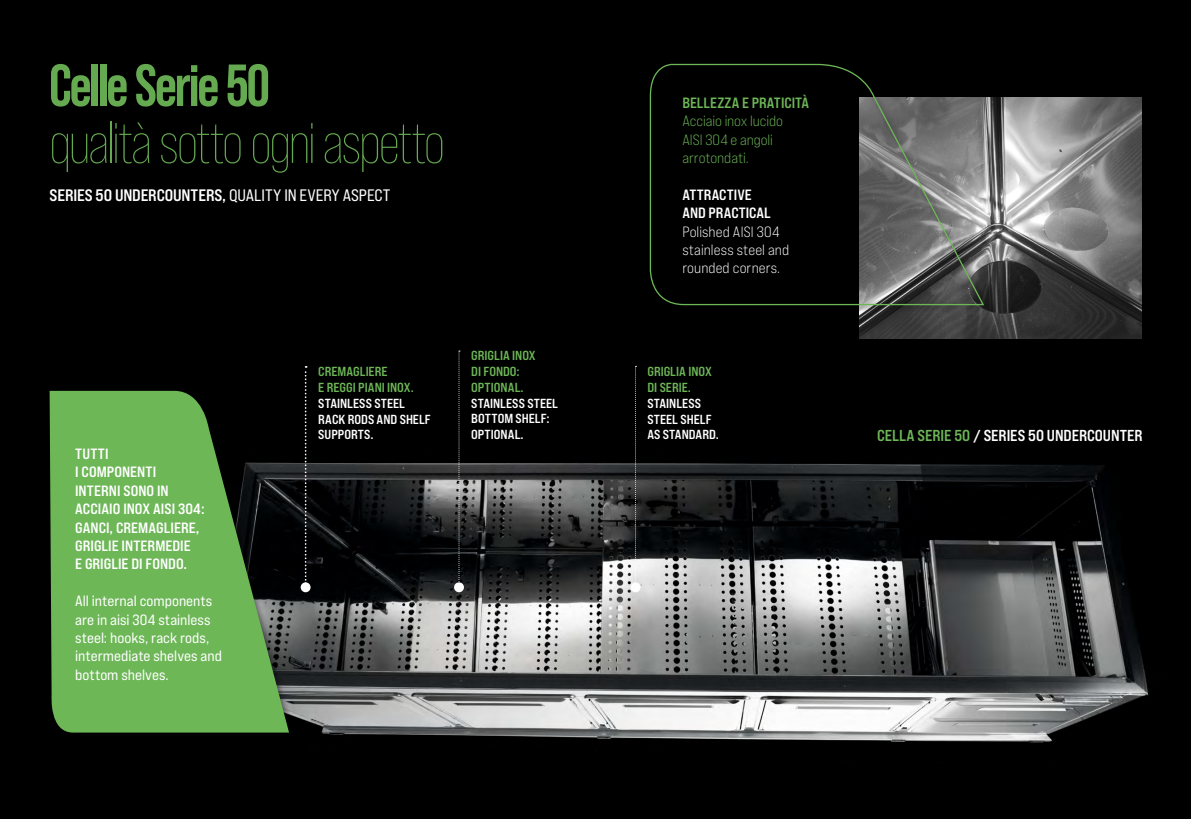
<style>
.page{position:relative;width:1191px;height:819px;background:#000}
.page>*{position:absolute;margin:0;border:0;box-sizing:border-box;transform-origin:0 0}
.t1{font:300 59.24px/56.9px "Bebas Neue Pro";letter-spacing:-.045em;color:#65a951}
.t2{font:700 expanded 16.62px "Bebas Neue Pro";letter-spacing:-.005em;color:#fff}
.t3{font:700 expanded 15.84px "Bebas Neue Pro";color:#fff}
.t4{font:700 expanded 14.88px/18.4px "Bebas Neue Pro";letter-spacing:.005em;color:#fff}
.t5{font:expanded 14.88px/18.4px "Bebas Neue Pro";color:#fff}
.t6{font:expanded 14.88px/18.4px "Bebas Neue Pro";letter-spacing:.005em;color:#fff}
.t7{font:expanded 14.88px/18.4px "Bebas Neue Pro";letter-spacing:-.005em;color:#6db757}
.t8{font:700 expanded 14.88px "Bebas Neue Pro";letter-spacing:.005em;color:#6db757}
.t9{font:700 expanded 13.12px/15.8px "Bebas Neue Pro";color:#fff}
.t10{font:700 expanded 13.12px/15.8px "Bebas Neue Pro";letter-spacing:-.005em;color:#6db757}
.s1{font-weight:700}
.s2{font-weight:400}
.s3{color:#6db757}
</style>
<div class="page">
<img style="left:296px;top:97px;width:853px;height:646px">
<svg style="left:305px;top:366px;width:2px;height:216px"></svg>
<svg style="left:635px;top:366px;width:1px;height:216px"></svg>
<svg style="left:458px;top:350px;width:2px;height:232px"></svg>
<img style="left:860px;top:97px;width:281px;height:241px">
<div style="left:301px;top:582px;width:9px;height:10px;background:#fff;border-radius:50%"></div>
<div style="left:454px;top:582px;width:10px;height:10px;background:#fff;border-radius:50%"></div>
<div style="left:630px;top:582px;width:10px;height:10px;background:#fff;border-radius:50%"></div>
<div style="left:46px;top:387px;width:250px;height:352px;background:#000;opacity:.48"></div>
<svg style="left:49px;top:391px;width:240px;height:341px;fill:#6db757"></svg>
<div style="left:646px;top:60px;width:344px;height:252px;background:#000;opacity:.48"></div>
<svg style="left:649px;top:63px;width:336px;height:243px"></svg>
<p class="t1" style="left:49px;top:57px;width:397px"><span class="s1">Celle Serie 50<br></span>qualità sotto ogni aspetto</p>
<p class="t2" style="left:50px;top:185px;width:342px">SERIES 50 UNDERCOUNTERS, <span class="s2">QUALITY IN EVERY ASPECT</span></p>
<p class="t4" style="left:75px;top:444px;width:35px">TUTTI</p>
<p class="t4" style="left:75px;top:463px;width:83px">I COMPONENTI</p>
<p class="t4" style="left:75px;top:481px;width:131px">INTERNI SONO IN<br>ACCIAIO INOX AISI 304:<br>GANCI, CREMAGLIERE,</p>
<p class="t4" style="left:75px;top:536px;width:117px">GRIGLIE INTERMEDIE</p>
<p class="t4" style="left:75px;top:554px;width:113px">E GRIGLIE DI FONDO.</p>
<p class="t5" style="left:75px;top:591px;width:148px">All internal components are in aisi 304 stainless steel: hooks, rack rods, intermediate shelves and bottom shelves.</p>
<p class="t10" style="left:318px;top:363px;width:71px">CREMAGLIERE</p>
<p class="t9" style="left:318px;top:379px;width:114px"><span class="s3">E REGGI PIANI INOX.<br></span>STAINLESS STEEL<br>RACK RODS AND SHELF<br>SUPPORTS.</p>
<p class="t10" style="left:471px;top:347px;width:66px">GRIGLIA INOX</p>
<p class="t10" style="left:471px;top:363px;width:54px">DI FONDO:<br>OPTIONAL.</p>
<p class="t9" style="left:471px;top:395px;width:88px">STAINLESS STEEL<br>BOTTOM SHELF:<br>OPTIONAL.</p>
<p class="t8" style="left:682px;top:93px;width:128px">BELLEZZA E PRATICITÀ</p>
<p class="t7" style="left:682px;top:112px;width:102px">Acciaio inox lucido<br>AISI 304 e angoli arrotondati.</p>
<p class="t4" style="left:682px;top:185px;width:71px">ATTRACTIVE</p>
<p class="t4" style="left:682px;top:203px;width:90px">AND PRACTICAL</p>
<p class="t6" style="left:682px;top:222px;width:108px">Polished AISI 304 stainless steel and rounded corners.</p>
<p class="t10" style="left:647px;top:363px;width:66px">GRIGLIA INOX</p>
<p class="t10" style="left:647px;top:379px;width:45px">DI SERIE.</p>
<p class="t9" style="left:647px;top:395px;width:55px">STAINLESS</p>
<p class="t9" style="left:647px;top:411px;width:66px">STEEL SHELF</p>
<p class="t9" style="left:647px;top:426px;width:73px">AS STANDARD.</p>
<p class="t3" style="left:877px;top:425px;width:267px"><span class="s3">CELLA SERIE 50</span> / SERIES 50 UNDERCOUNTER</p>
</div>
